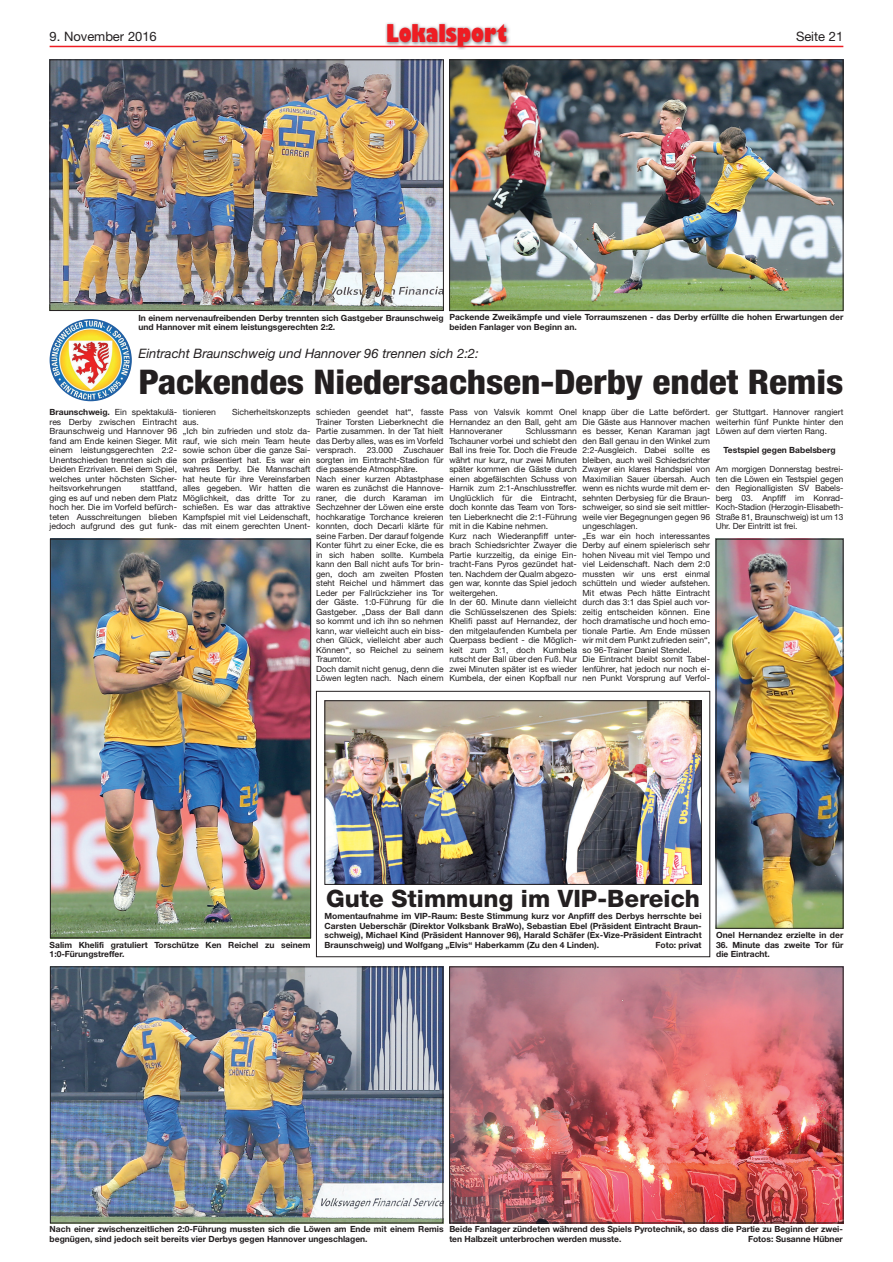
<style>
.page{position:relative;width:893px;height:1262px;background:#fff}
.page>*{position:absolute;margin:0;border:0;box-sizing:border-box;transform-origin:0 0}
.t1{font:800 condensed 34px "Helvetica Neue";letter-spacing:-.005em;color:#231f20;scale:1.1 1}
.t2{font:800 24px "Helvetica Neue";color:#231f20}
.t3{font:800 condensed 24px "Gill Sans";color:#ee1d23;scale:1.1 1}
.t4{font:italic 13px "Helvetica Neue";color:#231f20}
.t5{font:13px "Helvetica Neue";letter-spacing:-.005em;color:#231f20}
.t6{font:8.5px/9.5px "Helvetica Neue";color:#231f20;text-align:justify}
.t7{font:700 8.5px/9.5px "Helvetica Neue";color:#231f20}
.s1{font-weight:700}
</style>
<div class="page">
<div style="left:316px;top:691px;width:394px;height:266px;border:1px solid #231f20"></div>
<img style="left:385px;top:22px;width:125px;height:28px">
<hr style="left:50px;top:46px;width:793px;height:1px;background:#ee1d23">
<img style="left:451px;top:968px;width:390px;height:253px">
<div style="left:449px;top:966px;width:394px;height:257px;border:1px solid #231f20"></div>
<img style="left:52px;top:62px;width:390px;height:247px">
<div style="left:50px;top:60px;width:394px;height:251px;border:1px solid #231f20"></div>
<img style="left:718px;top:541px;width:123px;height:385px">
<div style="left:716px;top:539px;width:127px;height:389px;border:1px solid #231f20"></div>
<img style="left:50px;top:319px;width:82px;height:82px;border-radius:41px">
<img style="left:52px;top:541px;width:257px;height:395px">
<div style="left:50px;top:539px;width:261px;height:399px;border:1px solid #231f20"></div>
<img style="left:52px;top:968px;width:389px;height:253px">
<div style="left:50px;top:966px;width:393px;height:257px;border:1px solid #231f20"></div>
<img style="left:451px;top:62px;width:390px;height:247px">
<div style="left:449px;top:60px;width:394px;height:251px;border:1px solid #231f20"></div>
<img style="left:327px;top:702px;width:373px;height:180px">
<div style="left:325px;top:700px;width:377px;height:184px;border:1px solid #231f20"></div>
<h3 class="t5" style="left:50px;top:29px;width:109px">9. November 2016</h3>
<h2 class="t3" style="left:386px;top:18px;width:111px">Lokalsport</h2>
<h3 class="t5" style="left:796px;top:29px;width:49px">Seite 21</h3>
<p class="t7" style="left:449px;top:312px;width:396px">Packende Zweikämpfe und viele Torraumszenen - das Derby erfüllte die hohen Erwartungen der beiden Fanlager von Beginn an.</p>
<p class="t7" style="left:138px;top:313px;width:307px">In einem nervenaufreibenden Derby trennten sich Gastgeber Braunschweig und Hannover mit einem leistungsgerechten 2:2.</p>
<h3 class="t4" style="left:138px;top:345px;width:342px">Eintracht Braunschweig und Hannover 96 trennen sich 2:2:</h3>
<h1 class="t1" style="left:138px;top:360px;width:642px">Packendes Niedersachsen-Derby endet Remis</h1>
<p class="t6" style="left:50px;top:407px;width:129px"><span class="s1">Braunschweig.</span> Ein spektakulä&shy;res Derby zwischen Eintracht Braunschweig und Hannover 96 fand am Ende keinen Sieger. Mit einem leistungsgerechten 2:2- Unentschieden trennten sich die beiden Erzrivalen. Bei dem Spiel, welches unter höchsten Sicher&shy;heitsvorkehrungen</p>
<p class="t6" style="left:183px;top:407px;width:35px">tionieren</p>
<p class="t6" style="left:232px;top:407px;width:80px">Sicherheitskonzepts</p>
<p class="t6" style="left:183px;top:417px;width:129px;text-align:left">aus.<br>„Ich bin zufrieden und stolz da&shy;rauf, wie sich mein Team heute sowie schon über die ganze Sai&shy;son präsentiert hat. Es war ein wahres Derby. Die Mannschaft hat heute für ihre Vereinsfarben alles gegeben. Wir hatten die<br>Möglichkeit, das dritte Tor zu schießen. Es war das attraktive<br>Kampfspiel mit viel Leidenschaft, das mit einem gerechten Unent-</p>
<p class="t6" style="left:316px;top:407px;width:129px">schieden geendet hat“, fasste Trainer Torsten Lieberknecht die Partie zusammen. In der Tat hielt das Derby alles, was es im Vorfeld versprach.</p>
<p class="t6" style="left:449px;top:407px;width:129px">Pass von Valsvik kommt Onel Hernandez an den Ball, geht am Hannoveraner</p>
<p class="t6" style="left:583px;top:407px;width:129px;text-align:left">knapp über die Latte befördert.<br>Die Gäste aus Hannover machen es besser, Kenan Karaman jagt den Ball genau in den Winkel zum<br>2:2-Ausgleich. Dabei sollte es bleiben, auch weil Schiedsrichter<br>Zwayer ein klares Handspiel von<br>Maximilian Sauer übersah. Auch wenn es nichts wurde mit dem er&shy;sehnten Derbysieg für die Braun&shy;schweiger, so sind sie seit mittler&shy;weile vier Begegnungen gegen 96 ungeschlagen.<br>„Es war ein hoch interessantes<br>Derby auf einem spielerisch sehr hohen Niveau mit viel Tempo und viel Leidenschaft. Nach dem 2:0 mussten wir uns erst einmal schütteln und wieder aufstehen.<br>Mit etwas Pech hätte Eintracht durch das 3:1 das Spiel auch vor&shy;zeitig entscheiden können. Eine hoch dramatische und hoch emo&shy;tionale Partie. Am Ende müssen wir mit dem Punkt zufrieden sein“, so 96-Trainer Daniel Stendel.<br>Die Eintracht bleibt somit Tabel&shy;lenführer, hat jedoch nur noch ei&shy;nen Punkt Vorsprung auf Verfol-</p>
<p class="t6" style="left:716px;top:407px;width:129px">ger Stuttgart. Hannover rangiert weiterhin fünf Punkte hinter den Löwen auf dem vierten Rang.</p>
<p class="t7" style="left:724px;top:445px;width:113px">Testspiel gegen Babelsberg</p>
<p class="t6" style="left:716px;top:464px;width:129px">Am morgigen Donnerstag bestrei&shy;ten die Löwen ein Testspiel gegen den Regionalligisten SV Babels&shy;berg 03. Anpfiff im Konrad-Koch-Stadion (Herzogin-Elisabeth-Straße 81, Braunschweig) ist um 13<br>Uhr. Der Eintritt ist frei.</p>
<p class="t6" style="left:449px;top:426px;width:129px;text-align:left;text-indent:76px">Schlussmann<br>Tschauner vorbei und schiebt den<br>Ball ins freie Tor. Doch die Freude währt nur kurz, nur zwei Minuten später kommen die Gäste durch einen abgefälschten Schuss von<br>Harnik zum 2:1-Anschlusstreffer.<br>Unglücklich für die Eintracht, doch konnte das Team von Tors&shy;ten Lieberknecht die 2:1-Führung mit in die Kabine nehmen.<br>Kurz nach Wiederanpfiff unter&shy;brach Schiedsrichter Zwayer die<br>Partie kurzzeitig, da einige Ein&shy;tracht-Fans Pyros gezündet hat&shy;ten. Nachdem der Qualm abgezo&shy;gen war, konnte das Spiel jedoch weitergehen.<br>In der 60. Minute dann vielleicht die Schlüsselszenen des Spiels:<br>Khelifi passt auf Hernandez, der den mitgelaufenden Kumbela per<br>Querpass bedient - die Möglich&shy;keit zum 3:1, doch Kumbela rutscht der Ball über den Fuß. Nur zwei Minuten später ist es wieder<br>Kumbela, der einen Kopfball nur</p>
<p class="t6" style="left:316px;top:445px;width:129px;text-align:left;text-indent:87px">Zuschauer sorgten im Eintracht-Stadion für die passende Atmosphäre.<br>Nach einer kurzen Abtastphase waren es zunächst die Hannove&shy;raner, die durch Karaman im<br>Sechzehner der Löwen eine erste hochkaratige Torchance kreieren konnten, doch Decarli klärte für seine Farben. Der darauf folgende<br>Konter führt zu einer Ecke, die es in sich haben sollte. Kumbela kann den Ball nicht aufs Tor brin&shy;gen, doch am zweiten Pfosten steht Reichel und hämmert das<br>Leder per Fallrückzieher ins Tor der Gäste. 1:0-Führung für die<br>Gastgeber. „Dass der Ball dann so kommt und ich ihn so nehmen kann, war vielleicht auch ein biss&shy;chen Glück, vielleicht aber auch<br>Können“, so Reichel zu seinem<br>Traumtor.<br>Doch damit nicht genug, denn die<br>Löwen legten nach. Nach einem</p>
<p class="t6" style="left:367px;top:445px;width:27px">23.000</p>
<p class="t6" style="left:50px;top:483px;width:129px;text-indent:91px">stattfand, ging es auf und neben dem Platz hoch her. Die im Vorfeld befürch&shy;teten Ausschreitungen blieben jedoch aufgrund des gut funk-</p>
<p class="t7" style="left:50px;top:939px;width:262px">Salim Khelifi gratuliert Torschütze Ken Reichel zu seinem<br>1:0-Fürungstreffer.</p>
<h2 class="t2" style="left:326px;top:884px;width:375px">Gute Stimmung im VIP-Bereich</h2>
<p class="t7" style="left:325px;top:911px;width:379px;text-align:justify">Momentaufnahme im VIP-Raum: Beste Stimmung kurz vor Anpfiff des Derbys herrschte bei Carsten Ueberschär (Direktor Volksbank BraWo), Sebastian Ebel (Präsident Eintracht Braun&shy;schweig), Michael Kind (Präsident Hannover 96), Harald Schäfer (Ex-Vize-Präsident Eintracht Braunschweig) und Wolfgang „Elvis“ Haberkamm (Zu den 4 Linden).</p>
<p class="t7" style="left:655px;top:939px;width:48px">Foto: privat</p>
<p class="t7" style="left:716px;top:930px;width:129px">Onel Hernandez erzielte in der</p>
<p class="t7" style="left:716px;top:940px;width:129px">36. Minute das zweite Tor für die Eintracht.</p>
<p class="t7" style="left:449px;top:1224px;width:395px">Beide Fanlager zündeten während des Spiels Pyrotechnik, so dass die Partie zu Beginn der zwei&shy;ten Halbzeit unterbrochen werden musste.</p>
<p class="t7" style="left:50px;top:1224px;width:396px">Nach einer zwischenzeitlichen 2:0-Führung mussten sich die Löwen am Ende mit einem Remis begnügen, sind jedoch seit bereits vier Derbys gegen Hannover ungeschlagen.</p>
<p class="t7" style="left:748px;top:1233px;width:96px">Fotos: Susanne Hübner</p>
</div>
